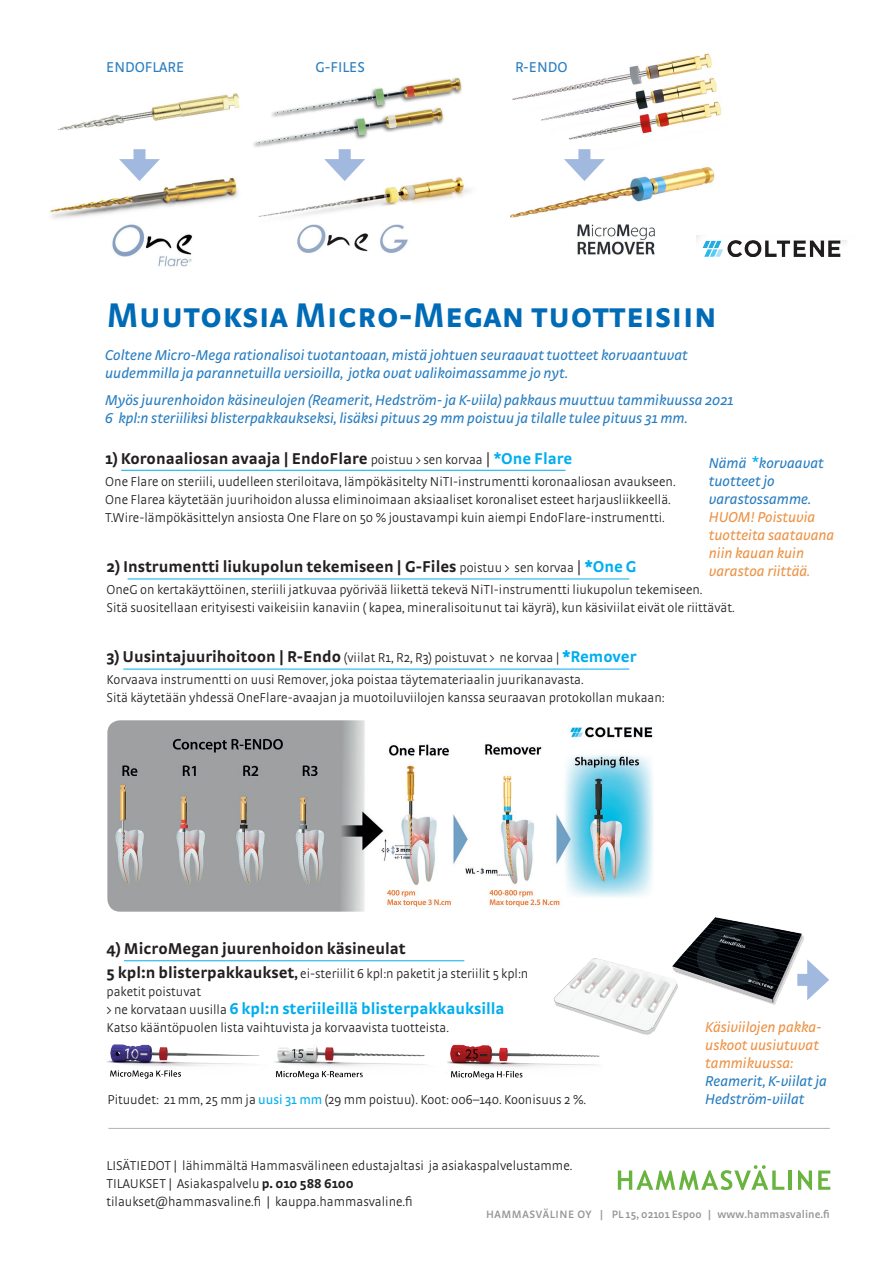
<style>
.page{position:relative;width:893px;height:1263px;background:#fff}
.page>*{position:absolute;margin:0;border:0;box-sizing:border-box;transform-origin:0 0}
.t1{font:700 36px "Strada SC";color:#006bb6}
.t2{font:700 16.5px "Strada";color:#231f20}
.t3{font:700 16.5px "Strada";color:#00aeef}
.t4{font:italic 15px/18px "Strada";color:#277dc1}
.t5{font:italic 15px/18px "Strada";color:#ec9244}
.t6{font:15px "Strada";color:#277dc1}
.t7{font:300 13.5px/18px "Strada";color:#231f20}
.t8{font:600 11.25px "Strada";letter-spacing:.005em;color:#969597}
.s1{font-weight:300;font-size:13.5px}
.s2{font-weight:300}
.s3{color:#00aeef}
.s4{font-weight:900;color:#00aeef}
.s5{font-weight:700;font-size:16.5px}
.s6{font-weight:900;font-size:16.5px;color:#00aeef}
.s7{font-weight:700;font-size:16.5px;color:#00aeef}
.s8{font-style:normal;font-size:16.5px;color:#00aeef}
.s9{font-weight:700}
.s10{font-weight:300;font-size:13.5px;color:#231f20}
.s11{font-weight:400;color:#00aeef}
</style>
<div class="page">
<hr style="left:788px;top:1170px;width:4px;height:20px;background:#69b33f">
<svg style="left:798px;top:1170px;width:14px;height:20px"></svg>
<svg style="left:818px;top:1170px;width:12px;height:20px"></svg>
<svg style="left:618px;top:1165px;width:166px;height:25px"></svg>
<img style="left:50px;top:53px;width:702px;height:214px">
<hr style="left:121px;top:470px;width:445px;height:1px;background:#00aeef">
<hr style="left:128px;top:579px;width:501px;height:1px;background:#00aeef">
<hr style="left:124px;top:960px;width:340px;height:1px;background:#00aeef">
<hr style="left:123px;top:669px;width:506px;height:1px;background:#00aeef">
<div style="left:133px;top:149px;width:12px;height:19px;background:#a2b9df"></div>
<svg style="left:119px;top:159px;width:41px;height:22px"></svg>
<div style="left:578px;top:149px;width:12px;height:19px;background:#a2b9df"></div>
<svg style="left:564px;top:159px;width:41px;height:22px"></svg>
<div style="left:339px;top:149px;width:12px;height:19px;background:#a2b9df"></div>
<svg style="left:324px;top:159px;width:41px;height:22px"></svg>
<img style="left:697px;top:235px;width:150px;height:21px">
<img style="left:107px;top:720px;width:546px;height:192px">
<img style="left:106px;top:1044px;width:494px;height:36px">
<img style="left:554px;top:958px;width:118px;height:77px">
<img style="left:672px;top:917px;width:131px;height:88px">
<hr style="left:108px;top:1128px;width:722px;height:1px;background:#b2b3b7">
<div style="left:797px;top:974px;width:19px;height:12px;background:#a2b9df"></div>
<svg style="left:807px;top:959px;width:22px;height:41px"></svg>
<p class="t6" style="left:106px;top:58px;width:79px">ENDOFLARE</p>
<p class="t6" style="left:315px;top:58px;width:51px">G-FILES</p>
<p class="t6" style="left:515px;top:58px;width:54px">R-ENDO</p>
<h1 class="t1" style="left:106px;top:293px;width:612px">Muutoksia Micro-Megan tuotteisiin</h1>
<p class="t4" style="left:105px;top:346px;width:584px">Coltene Micro-Mega rationalisoi tuotantoaan, mistä johtuen seuraavat tuotteet korvaantuvat uudemmilla ja parannetuilla versioilla, jotka ovat valikoimassamme jo nyt.</p>
<p class="t4" style="left:105px;top:391px;width:630px">Myös juurenhoidon käsineulojen (Reamerit, Hedström- ja K-viila) pakkaus muuttuu tammikuussa 2021<br>6 kpl:n steriiliksi blisterpakkaukseksi, lisäksi pituus 29 mm poistuu ja tilalle tulee pituus 31 mm.</p>
<p class="t2" style="left:105px;top:448px;width:469px">1) Koronaaliosan avaaja | EndoFlare <span class="s1">poistuu &gt; sen korvaa</span> <span class="s2">|</span> <span class="s3">*One Flare</span></p>
<p class="t7" style="left:105px;top:472px;width:572px">One Flare on steriili, uudelleen steriloitava, lämpökäsitelty NiTI-instrumentti koronaaliosan avaukseen.<br>One Flarea käytetään juurihoidon alussa eliminoimaan aksiaaliset koronaliset esteet harjausliikkeellä.<br>T.Wire-lämpökäsittelyn ansiosta One Flare on 50 % joustavampi kuin aiempi EndoFlare-instrumentti.</p>
<p class="t2" style="left:106px;top:556px;width:532px">2) Instrumentti liukupolun tekemiseen | G-Files <span class="s1">poistuu &gt; sen korvaa</span> <span class="s2">|</span> <span class="s4">*</span><span class="s3">One G</span></p>
<p class="t7" style="left:106px;top:580px;width:630px">OneG on kertakäyttöinen, steriili jatkuvaa pyörivää liikettä tekevä NiTI-instrumentti liukupolun tekemiseen.<br>Sitä suositellaan erityisesti vaikeisiin kanaviin ( kapea, mineralisoitunut tai käyrä), kun käsiviilat eivät ole riittävät.</p>
<p class="t7" style="left:106px;top:646px;width:531px;line-height:22.5px"><span class="s5">3) Uusintajuurihoitoon | R-Endo</span> (viilat R1, R2, R3) poistuvat &gt; ne korvaa | <span class="s6">*</span><span class="s7">Remover<br></span>Korvaava instrumentti on uusi Remover, joka poistaa täytemateriaalin juurikanavasta.</p>
<p class="t7" style="left:106px;top:688px;width:560px">Sitä käytetään yhdessä OneFlare-avaajan ja muotoiluviilojen kanssa seuraavan protokollan mukaan:</p>
<p class="t4" style="left:709px;top:454px;width:116px">Nämä <span class="s8">*</span>korvaavat tuotteet jo varastossamme.</p>
<p class="t5" style="left:709px;top:508px;width:127px">HUOM! Poistuvia tuotteita saatavana niin kauan kuin varastoa riittää.</p>
<p class="t2" style="left:106px;top:939px;width:301px">4) MicroMegan juurenhoidon käsineulat</p>
<p class="t7" style="left:106px;top:964px;width:423px"><span class="s5">5 kpl:n blisterpakkaukset</span><span class="s9">,</span> ei-steriilit 6 kpl:n paketit ja steriilit 5 kpl:n paketit poistuvat</p>
<p class="t3" style="left:107px;top:999px;width:400px"><span class="s10">&gt; ne korvataan uusilla</span> 6 kpl:n steriileillä blisterpakkauksilla</p>
<p class="t7" style="left:106px;top:1018px;width:344px">Katso kääntöpuolen lista vaihtuvista ja korvaavista tuotteista.</p>
<p class="t7" style="left:107px;top:1090px;width:480px">Pituudet: 21 mm, 25 mm ja <span class="s11">uusi 31 mm</span> (29 mm poistuu). Koot: 006–140. Koonisuus 2 %.</p>
<p class="t5" style="left:705px;top:1018px;width:118px">Käsiviilojen pakka&shy;uskoot uusiutuvat tammikuussa:</p>
<p class="t4" style="left:705px;top:1072px;width:123px">Reamerit, K-viilat ja<br>Hedström-viilat</p>
<p class="t7" style="left:106px;top:1156px;width:467px">LISÄTIEDOT | lähimmältä Hammasvälineen edustajaltasi ja asiakaspalvelustamme.<br>TILAUKSET | Asiakaspalvelu <span class="s9">p. 010 588 6100<br></span>tilaukset@hammasvaline.fi | kauppa.hammasvaline.fi</p>
<p class="t8" style="left:486px;top:1207px;width:345px">HAMMASVÄLINE OY | PL 15, 02101 Espoo | www.hammasvaline.fi</p>
</div>
